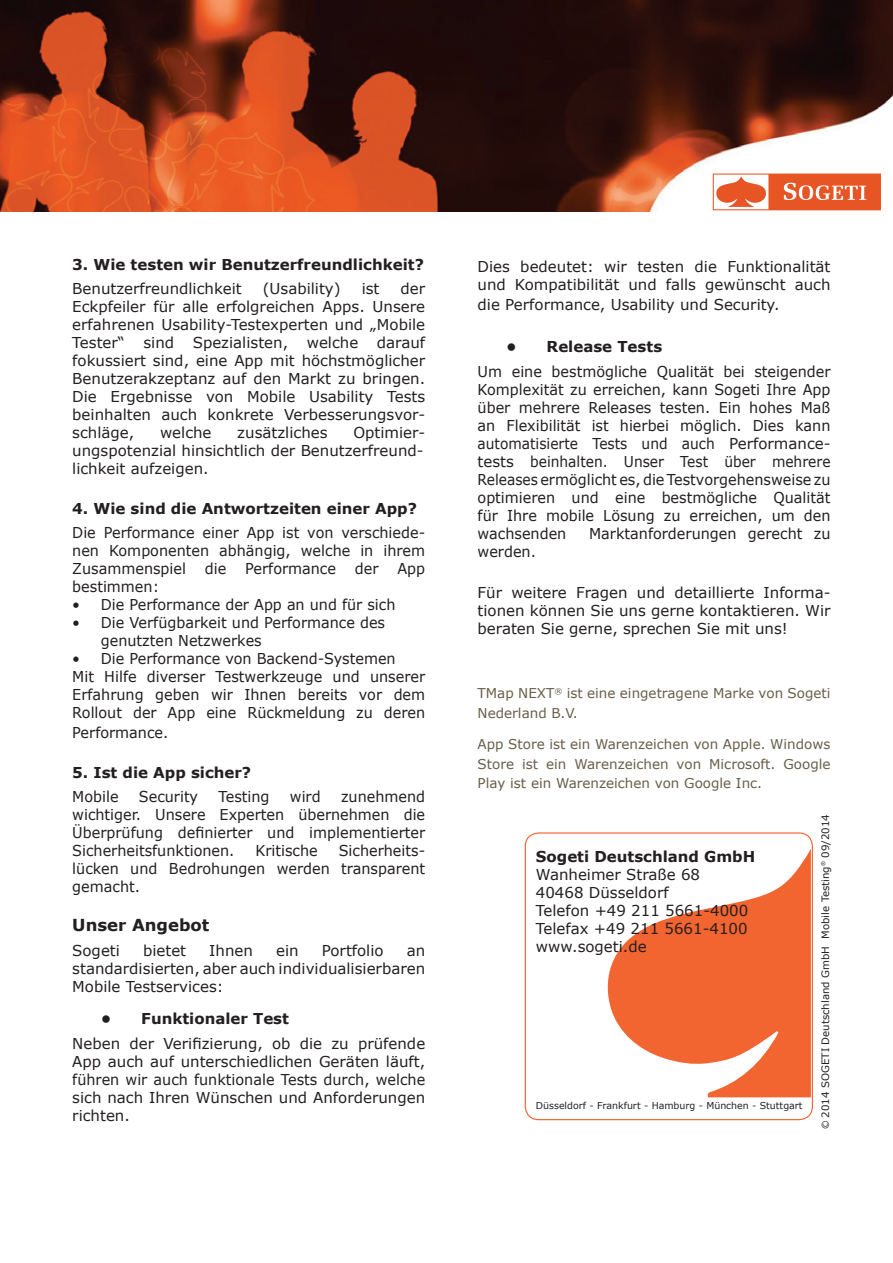
<style>
.page{position:relative;width:893px;height:1263px;background:#fff}
.page>*{position:absolute;margin:0;border:0;box-sizing:border-box;transform-origin:0 0}
.t1{font:700 16.5px "Verdana";color:#231f20}
.t2{font:15px/18px "Verdana";color:#231f20;text-align:justify}
.t3{font:15px/18px "Verdana";color:#231f20;text-align:justify;scale:.96 1}
.t4{font:700 15px "Verdana";color:#231f20}
.t5{font:13.5px/19.5px "Verdana";color:#685d49}
.t6{font:10.2px "Verdana";color:#231f20}
.t7{font:9.45px "Verdana";color:#231f20}
.s1{font-family:"Trebuchet MS";font-size:11.25px}
</style>
<div class="page">
<img style="left:0;top:0;width:893px;height:211px">
<svg style="left:655px;top:79px;width:238px;height:132px"></svg>
<div style="left:525px;top:832px;width:288px;height:288px;border:1px solid #f26430;border-radius:13px"></div>
<svg style="left:607px;top:849px;width:204px;height:248px;fill:#f26430"></svg>
<p class="t4" style="left:72px;top:254px;width:353px">3. Wie testen wir Benutzerfreundlichkeit?</p>
<p class="t2" style="left:72px;top:279px;width:171px">Benutzerfreundlichkeit</p>
<p class="t2" style="left:263px;top:279px;width:79px">(Usability)</p>
<p class="t2" style="left:362px;top:279px;width:19px">ist</p>
<p class="t2" style="left:72px;top:279px;width:354px;text-indent:328px">der Eckpfeiler für alle erfolgreichen Apps. Unsere erfahrenen Usability-Testexperten und „Mobile Tester“ sind Spezialisten, welche darauf fokussiert sind, eine App mit höchstmöglicher Benutzerakzeptanz auf den Markt zu bringen.<br>Die Ergebnisse von Mobile Usability Tests beinhalten auch konkrete Verbesserungsvor&shy;schläge,</p>
<p class="t2" style="left:160px;top:423px;width:53px">welche</p>
<p class="t2" style="left:237px;top:423px;width:92px">zusätzliches</p>
<p class="t2" style="left:72px;top:423px;width:354px;text-indent:281px">Optimier&shy;ungspotenzial hinsichtlich der Benutzerfreund&shy;lichkeit aufzeigen.</p>
<p class="t4" style="left:72px;top:498px;width:346px">4. Wie sind die Antwortzeiten einer App?</p>
<p class="t3" style="left:72px;top:524px;width:369px">Die Performance einer App ist von verschiede&shy;nen Komponenten abhängig, welche in ihrem Zusammenspiel</p>
<p class="t3" style="left:205px;top:560px;width:24px">die</p>
<p class="t3" style="left:245px;top:560px;width:96px">Performance</p>
<p class="t3" style="left:355px;top:560px;width:26px">der</p>
<p class="t3" style="left:397px;top:560px;width:30px">App</p>
<p class="t3" style="left:72px;top:578px;width:92px">bestimmen:</p>
<p class="t3" style="left:72px;top:596px;width:338px">• Die Performance der App an und für sich</p>
<p class="t3" style="left:101px;top:614px;width:298px;text-indent:-28px">• Die Verfügbarkeit und Performance des genutzten Netzwerkes</p>
<p class="t3" style="left:72px;top:650px;width:369px;text-align:left">• Die Performance von Backend-Systemen<br>Mit Hilfe diverser Testwerkzeuge und unserer Erfahrung geben wir Ihnen bereits vor dem Rollout der App eine Rückmeldung zu deren</p>
<p class="t3" style="left:72px;top:723px;width:102px">Performance.</p>
<p class="t4" style="left:72px;top:761px;width:180px">5. Ist die App sicher?</p>
<p class="t3" style="left:72px;top:787px;width:50px">Mobile</p>
<p class="t3" style="left:139px;top:787px;width:63px">Security</p>
<p class="t3" style="left:218px;top:787px;width:55px">Testing</p>
<p class="t3" style="left:290px;top:787px;width:34px">wird</p>
<p class="t3" style="left:72px;top:787px;width:369px;text-indent:269px">zunehmend wichtiger. Unsere Experten übernehmen die Überprüfung definierter und implementierter Sicherheitsfunktionen.</p>
<p class="t3" style="left:72px;top:841px;width:369px;text-indent:266px">Sicherheits&shy;lücken und Bedrohungen werden transparent gemacht.</p>
<p class="t1" style="left:72px;top:913px;width:139px">Unser Angebot</p>
<p class="t2" style="left:72px;top:941px;width:49px">Sogeti</p>
<p class="t2" style="left:143px;top:941px;width:45px">bietet</p>
<p class="t2" style="left:209px;top:941px;width:45px">Ihnen</p>
<p class="t2" style="left:276px;top:941px;width:24px">ein</p>
<p class="t2" style="left:322px;top:941px;width:63px">Portfolio</p>
<p class="t3" style="left:255px;top:841px;width:66px">Kritische</p>
<p class="t2" style="left:72px;top:941px;width:354px;text-indent:334px">an standardisierten, aber auch individualisierbaren Mobile Testservices:</p>
<p class="t4" style="left:101px;top:1007px;width:190px">• Funktionaler Test</p>
<p class="t2" style="left:72px;top:1034px;width:354px">Neben der Verifizierung, ob die zu prüfende App auch auf unterschiedlichen Geräten läuft, führen wir auch funktionale Tests durch, welche sich nach Ihren Wünschen und Anforderungen richten.</p>
<p class="t2" style="left:478px;top:258px;width:354px">Dies bedeutet: wir testen die Funktionalität und Kompatibilität und falls gewünscht auch</p>
<p class="t2" style="left:478px;top:295px;width:303px">die Performance, Usability und Security.</p>
<p class="t4" style="left:506px;top:336px;width:158px">• Release Tests</p>
<p class="t3" style="left:478px;top:363px;width:369px">Um eine bestmögliche Qualität bei steigender Komplexität zu erreichen, kann Sogeti Ihre App über mehrere Releases testen. Ein hohes Maß an Flexibilität ist hierbei möglich. Dies kann automatisierte Tests und auch Performance&shy;tests beinhalten. Unser Test über mehrere Releases ermöglicht es, die Testvorgehensweise zu optimieren und eine bestmögliche Qualität für Ihre mobile Lösung zu erreichen, um den wachsenden</p>
<p class="t3" style="left:589px;top:525px;width:253px">Marktanforderungen gerecht zu</p>
<p class="t3" style="left:478px;top:543px;width:62px">werden.</p>
<p class="t2" style="left:478px;top:583px;width:354px">Für weitere Fragen und detaillierte Informa&shy;tionen können Sie uns gerne kontaktieren. Wir beraten Sie gerne, sprechen Sie mit uns!</p>
<p class="t5" style="left:478px;top:684px;width:354px">TMap NEXT<sup>®</sup> ist eine eingetragene Marke von Sogeti<br>Nederland B.V.</p>
<p class="t5" style="left:478px;top:735px;width:354px;text-align:justify">App Store ist ein Warenzeichen von Apple. Windows Store ist ein Warenzeichen von Microsoft. Google Play ist ein Warenzeichen von Google Inc.</p>
<p class="t4" style="left:536px;top:846px;width:221px">Sogeti Deutschland GmbH</p>
<p class="t2" style="left:536px;top:865px;width:214px;text-align:left">Wanheimer Straße 68<br>40468 Düsseldorf<br>Telefon +49 211 5661-4000<br>Telefax +49 211 5661-4100 www.sogeti.de</p>
<p class="t7" style="left:536px;top:1099px;width:268px">Düsseldorf - Frankfurt - Hamburg - München - Stuttgart</p>
<p class="t6" style="left:818px;top:1129px;width:316px;rotate:-90deg"><span class="s1">©</span> 2014 SOGETI Deutschland GmbH Mobile Testing<sup>®</sup> 09/2014</p>
</div>
